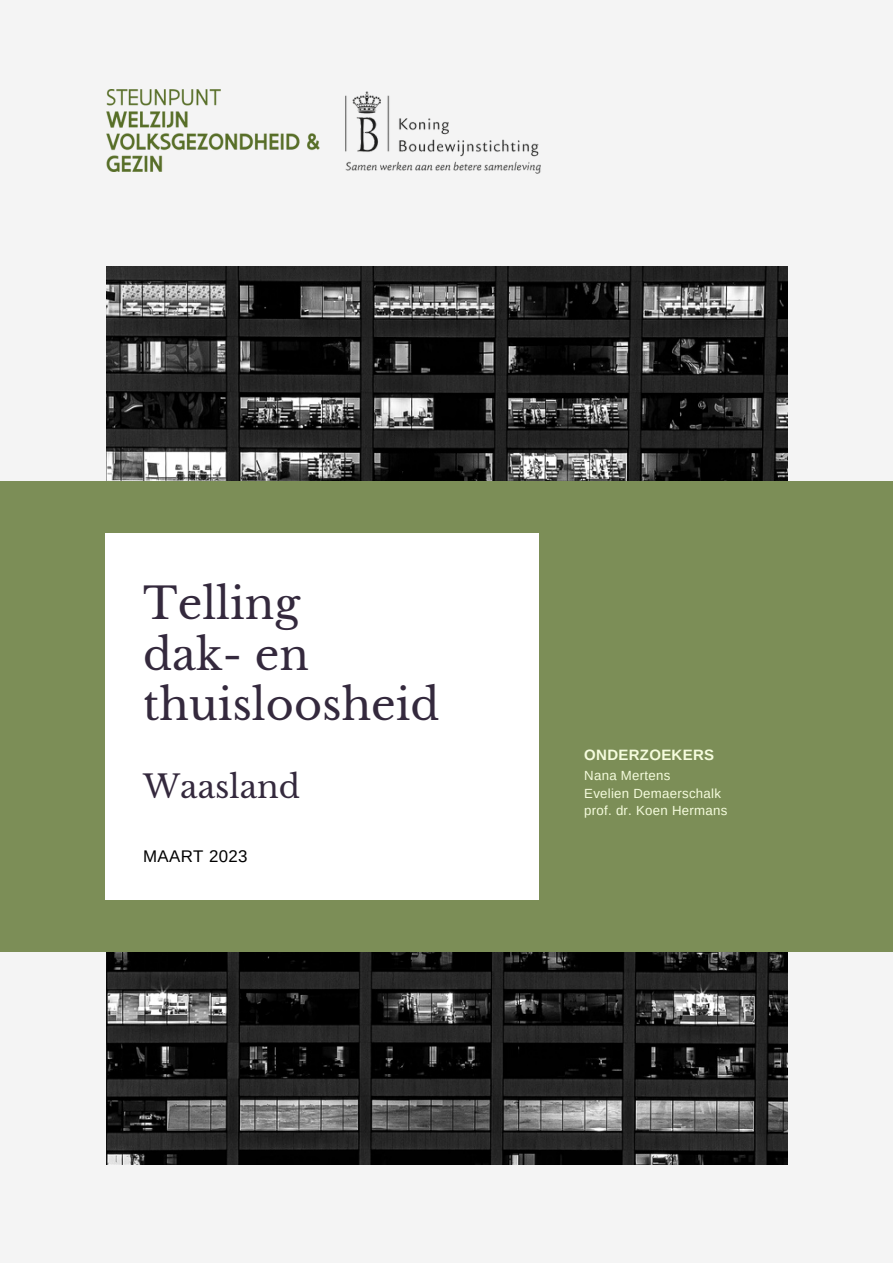
<style>
.page{position:relative;width:893px;height:1264px;background:#fff}
.page>*{position:absolute;margin:0;border:0;box-sizing:border-box;transform-origin:0 0}
.t1{font:42.9px/50.6px "Libre Baskerville";color:#34293d}
.t2{font:31.5px "Libre Baskerville";color:#34293d}
.t3{font:16.8px "Arimo";letter-spacing:.02em;color:#000}
.t4{font:700 15px "Arimo";letter-spacing:.02em;color:#f5fcdd}
.t5{font:13.2px/17.7px "Arimo";letter-spacing:.02em;color:#f5fcdd}
</style>
<div class="page">
<div style="left:0;top:0;width:892px;height:1262px;background:#f4f4f4"></div>
<img style="left:106px;top:266px;width:681px;height:897px">
<div style="left:0;top:481px;width:892px;height:470px;background:#7c8e57"></div>
<div style="left:106px;top:533px;width:433px;height:366px;background:#fff"></div>
<img style="left:345px;top:91px;width:196px;height:83px">
<img style="left:106px;top:89px;width:214px;height:82px">
<h1 class="t1" style="left:143px;top:579px;width:298px">Telling<br>dak- en thuisloosheid</h1>
<h2 class="t2" style="left:143px;top:767px;width:158px">Waasland</h2>
<p class="t3" style="left:143px;top:846px;width:106px">MAART 2023</p>
<p class="t4" style="left:584px;top:746px;width:131px">ONDERZOEKERS</p>
<p class="t5" style="left:584px;top:766px;width:145px">Nana Mertens<br>Evelien Demaerschalk prof. dr. Koen Hermans</p>
</div>
